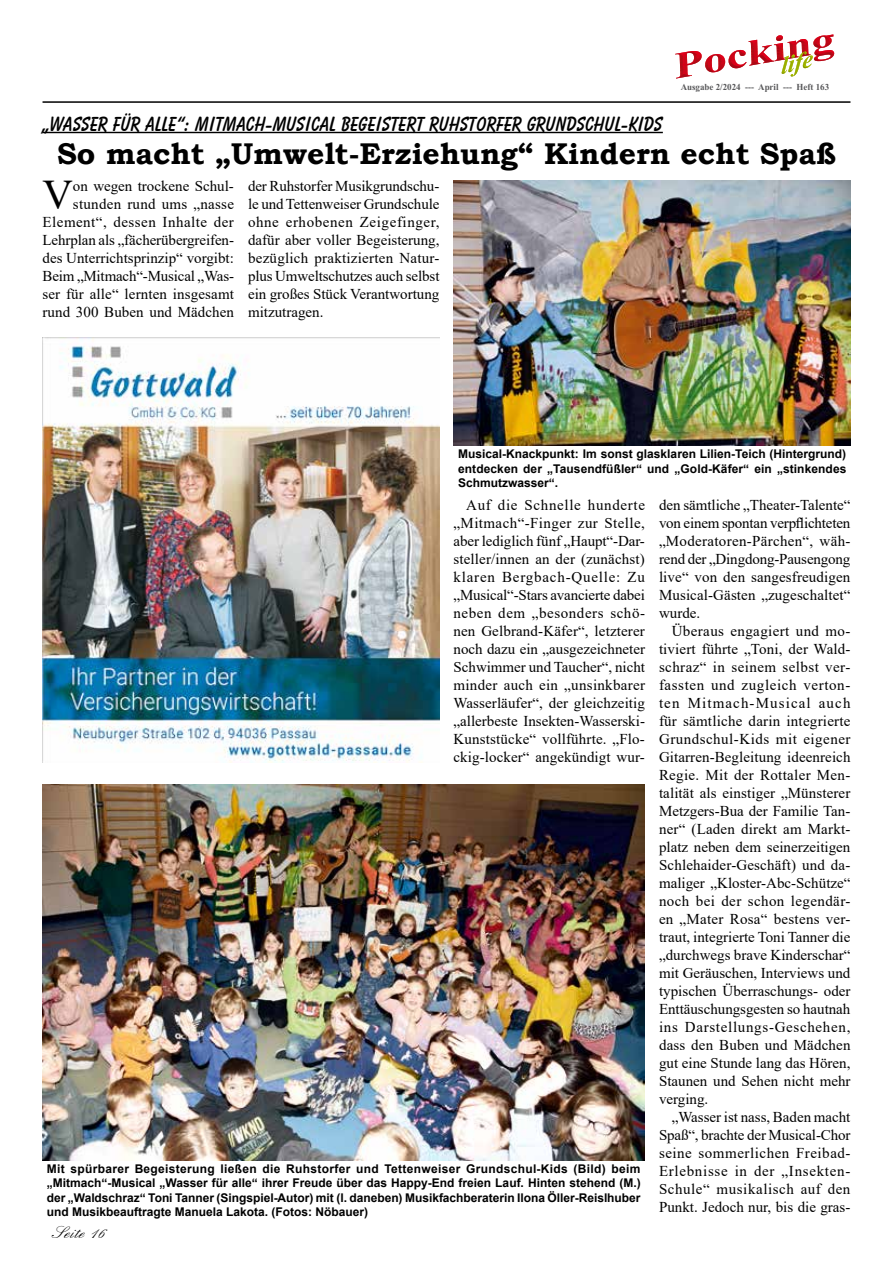
<style>
.page{position:relative;width:893px;height:1263px;background:#fff}
.page>*{position:absolute;margin:0;border:0;box-sizing:border-box;transform-origin:0 0}
.t1{font:42.15px "Times New Roman";color:#000}
.t2{font:700 30px "Bookman Old Style";color:#000}
.t3{font:700 21px "Balloon BT";color:#000}
.t4{font:18px "English 157 BT";color:#000}
.t5{font:15px/18px "Times New Roman";color:#000;text-align:justify}
.t6{font:700 12px/14.4px "Arial";color:#000;text-align:justify}
.t7{font:700 9.15px "Times New Roman";color:#58585a}
</style>
<div class="page">
<hr style="left:43px;top:101px;width:807px;height:2px;background:#000">
<svg style="left:675px;top:34px;width:159px;height:45px"></svg>
<hr style="left:43px;top:132px;width:620px;height:1px;background:#000">
<img style="left:43px;top:784px;width:602px;height:376px">
<img style="left:454px;top:181px;width:396px;height:264px">
<img style="left:43px;top:337px;width:396px;height:425px">
<p class="t7" style="left:681px;top:84px;width:150px">Ausgabe 2/2024 --- April --- Heft 163</p>
<h3 class="t3" style="left:43px;top:111px;width:622px">„WASSER FÜR ALLE“: MITMACH-MUSICAL BEGEISTERT RUHSTORFER GRUNDSCHUL-KIDS</h3>
<h2 class="t2" style="left:57px;top:132px;width:780px">So macht „Umwelt-Erziehung“ Kindern echt Spaß</h2>
<p class="t5" style="left:43px;top:177px;width:193px;text-align:right">on wegen trockene Schul&shy;stunden rund ums „nasse<br>Element“, dessen Inhalte der<br>Lehrplan als „fächerübergreifen&shy;des Unterrichtsprinzip“ vorgibt:<br>Beim „Mitmach“-Musical „Was&shy;ser für alle“ lernten insgesamt rund 300 Buben und Mädchen</p>
<p class="t5" style="left:248px;top:177px;width:193px">der Ruhstorfer Musikgrundschu&shy;le und Tettenweiser Grundschule ohne erhobenen Zeigefinger, dafür aber voller Begeisterung, bezüglich praktizierten Natur&shy;plus Umweltschutzes auch selbst ein großes Stück Verantwortung mitzutragen.</p>
<h1 class="t1" style="left:43px;top:165px;width:32px">V</h1>
<p class="t6" style="left:458px;top:447px;width:390px">Musical-Knackpunkt: Im sonst glasklaren Lilien-Teich (Hintergrund) entdecken der „Tausendfüßler“ und „Gold-Käfer“ ein „stinkendes Schmutzwasser“.</p>
<p class="t5" style="left:453px;top:496px;width:193px;text-indent:13px">Auf die Schnelle hunderte „Mitmach“-Finger zur Stelle, aber lediglich fünf „Haupt“-Dar&shy;steller/innen an der (zunächst) klaren Bergbach-Quelle: Zu „Musical“-Stars avancierte dabei neben dem „besonders schö&shy;nen Gelbrand-Käfer“, letzterer noch dazu ein „ausgezeichneter Schwimmer und Taucher“, nicht minder auch ein „unsinkbarer Wasserläufer“, der gleichzeitig „allerbeste Insekten-Wasserski-Kunststücke“ vollführte. „Flo&shy;ckig-locker“ angekündigt wur-</p>
<p class="t5" style="left:659px;top:496px;width:193px">den sämtliche „Theater-Talente“ von einem spontan verpflichteten „Moderatoren-Pärchen“, wäh&shy;rend der „Dingdong-Pausengong live“ von den sangesfreudigen Musical-Gästen „zugeschaltet“ wurde.</p>
<p class="t5" style="left:659px;top:622px;width:193px;text-indent:13px">Überaus engagiert und mo&shy;tiviert führte „Toni, der Wald&shy;schraz“ in seinem selbst ver&shy;fassten und zugleich verton&shy;ten Mitmach-Musical auch für sämtliche darin integrierte Grundschul-Kids mit eigener Gitarren-Begleitung ideenreich Regie. Mit der Rottaler Men&shy;talität als einstiger „Münsterer Metzgers-Bua der Familie Tan&shy;ner“ (Laden direkt am Markt&shy;platz neben dem seinerzeitigen Schlehaider-Geschäft) und da&shy;maliger „Kloster-Abc-Schütze“ noch bei der schon legendär&shy;en „Mater Rosa“ bestens ver&shy;traut, integrierte Toni Tanner die „durchwegs brave Kinderschar“ mit Geräuschen, Interviews und typischen Überraschungs- oder Enttäuschungsgesten so hautnah ins Darstellungs-Geschehen, dass den Buben und Mädchen gut eine Stunde lang das Hören, Staunen und Sehen nicht mehr verging.</p>
<p class="t5" style="left:659px;top:1108px;width:193px;text-indent:13px">„Wasser ist nass, Baden macht Spaß“, brachte der Musical-Chor seine sommerlichen Freibad-Erlebnisse in der „Insekten-Schule“ musikalisch auf den Punkt. Jedoch nur, bis die gras-</p>
<p class="t6" style="left:47px;top:1162px;width:595px">Mit spürbarer Begeisterung ließen die Ruhstorfer und Tettenweiser Grundschul-Kids (Bild) beim „Mitmach“-Musical „Wasser für alle“ ihrer Freude über das Happy-End freien Lauf. Hinten stehend (M.) der „Waldschraz“ Toni Tanner (Singspiel-Autor) mit (l. daneben) Musikfachberaterin Ilona Öller-Reislhuber und Musikbeauftragte Manuela Lakota. (Fotos: Nöbauer)</p>
<p class="t4" style="left:55px;top:1223px;width:52px">Seite 16</p>
</div>
